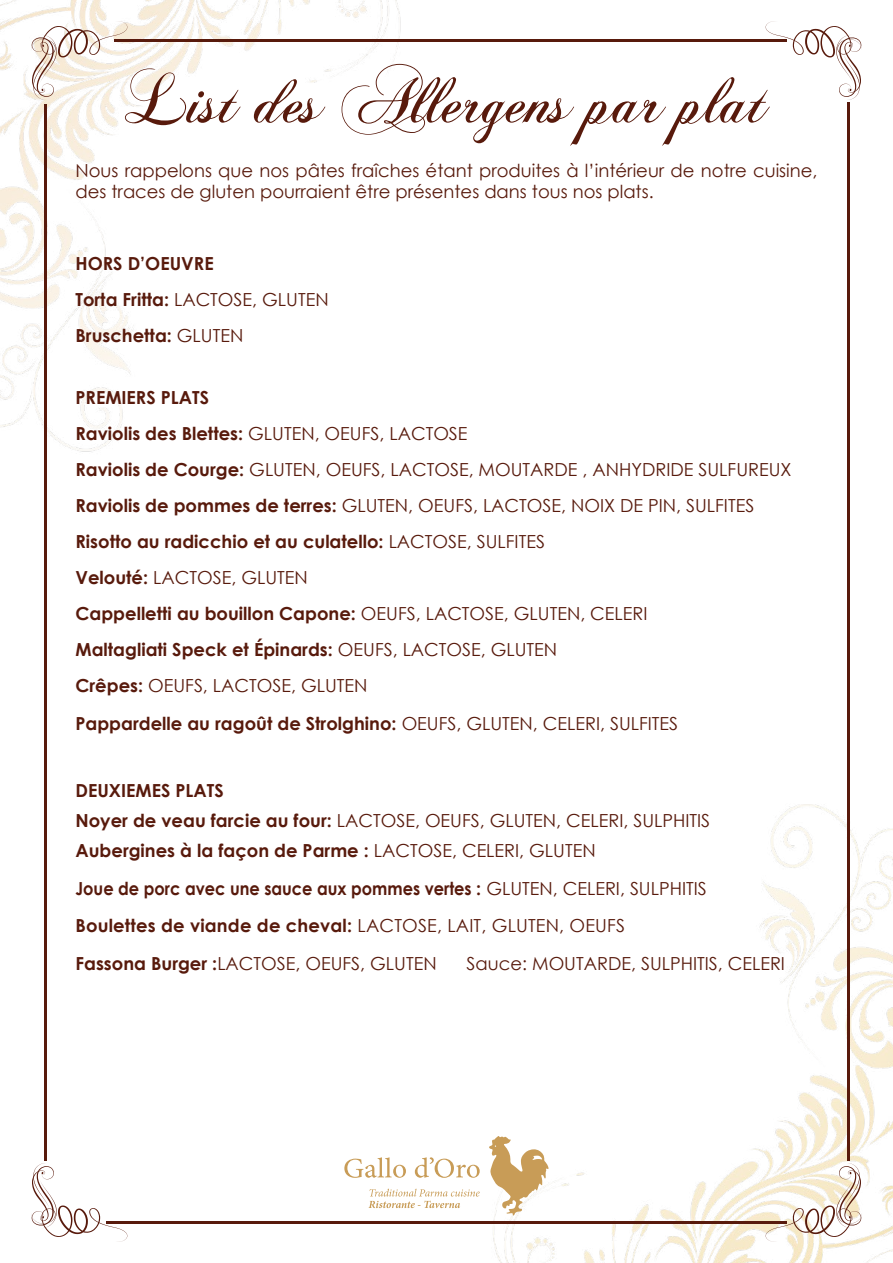
<style>
.page{position:relative;width:893px;height:1263px;background:#fff}
.page>*{position:absolute;margin:0;border:0;box-sizing:border-box;transform-origin:0 0}
.t1{font:67.5px "Chopin Script";color:#581a0c}
.t2{font:18px/36.2px "Century Gothic";color:#581a0c}
.t3{font:700 18px/36px "Century Gothic";color:#581a0c}
.t4{font:700 18px/37.5px "Century Gothic";color:#581a0c;scale:.9 1}
.s1{font-weight:400}
.s2{font-weight:700}
</style>
<div class="page">
<img style="left:0;top:0;width:893px;height:1263px">
<hr style="left:44px;top:104px;width:2px;height:1057px;background:#581a0c">
<hr style="left:114px;top:39px;width:672px;height:3px;background:#581a0c">
<hr style="left:847px;top:102px;width:3px;height:1058px;background:#581a0c">
<hr style="left:106px;top:1221px;width:680px;height:3px;background:#581a0c">
<svg style="left:31px;top:21px;width:96px;height:79px"></svg>
<svg style="left:766px;top:21px;width:96px;height:79px"></svg>
<svg style="left:766px;top:1163px;width:96px;height:79px"></svg>
<svg style="left:31px;top:1163px;width:96px;height:79px"></svg>
<svg style="left:344px;top:1157px;width:62px;height:21px"></svg>
<svg style="left:415px;top:1157px;width:65px;height:21px"></svg>
<svg style="left:369px;top:1189px;width:111px;height:19px"></svg>
<svg style="left:489px;top:1136px;width:60px;height:79px"></svg>
<h1 class="t1" style="left:125px;top:59px;width:645px">List des Allergens par plat</h1>
<p class="t2" style="left:75px;top:159px;width:744px;line-height:21.6px">Nous rappelons que nos pâtes fraîches étant produites à l’intérieur de notre cuisine, des traces de gluten pourraient être présentes dans tous nos plats.</p>
<p class="t3" style="left:75px;top:245px;width:255px">HORS D’OEUVRE<br>Torta Fritta: <span class="s1">LACTOSE, GLUTEN<br></span>Bruschetta: <span class="s1">GLUTEN</span></p>
<p class="t2" style="left:75px;top:379px;width:717px"><span class="s2">PREMIERS PLATS<br>Raviolis des Blettes:</span> GLUTEN, OEUFS, LACTOSE<br><span class="s2">Raviolis de Courge:</span> GLUTEN, OEUFS, LACTOSE, MOUTARDE , ANHYDRIDE SULFUREUX <span class="s2">Raviolis de pommes de terres:</span> GLUTEN, OEUFS, LACTOSE, NOIX DE PIN, SULFITES <span class="s2">Risotto au radicchio et au culatello:</span> LACTOSE, SULFITES<br><span class="s2">Velouté:</span> LACTOSE, GLUTEN<br><span class="s2">Cappelletti au bouillon Capone:</span> OEUFS, LACTOSE, GLUTEN, CELERI<br><span class="s2">Maltagliati Speck et Épinards:</span> OEUFS, LACTOSE, GLUTEN<br><span class="s2">Crêpes:</span> OEUFS, LACTOSE, GLUTEN<br><span class="s2">Pappardelle au ragoût de Strolghino:</span> OEUFS, GLUTEN, CELERI, SULFITES</p>
<p class="t3" style="left:75px;top:775px;width:636px;line-height:30px">DEUXIEMES PLATS<br>Noyer de veau farcie au four: <span class="s1">LACTOSE, OEUFS, GLUTEN, CELERI, SULPHITIS<br></span>Aubergines à la façon de Parme : <span class="s1">LACTOSE, CELERI, GLUTEN</span></p>
<p class="t4" style="left:75px;top:868px;width:703px">Joue de porc avec une sauce aux pommes vertes : <span class="s1">GLUTEN, CELERI, SULPHITIS<br></span>Boulettes de viande de cheval: <span class="s1">LACTOSE, LAIT, GLUTEN, OEUFS<br></span>Fassona Burger :<span class="s1">LACTOSE, OEUFS, GLUTEN</span></p>
<p class="t2" style="left:467px;top:945px;width:320px">Sauce: MOUTARDE, SULPHITIS, CELERI</p>
</div>
